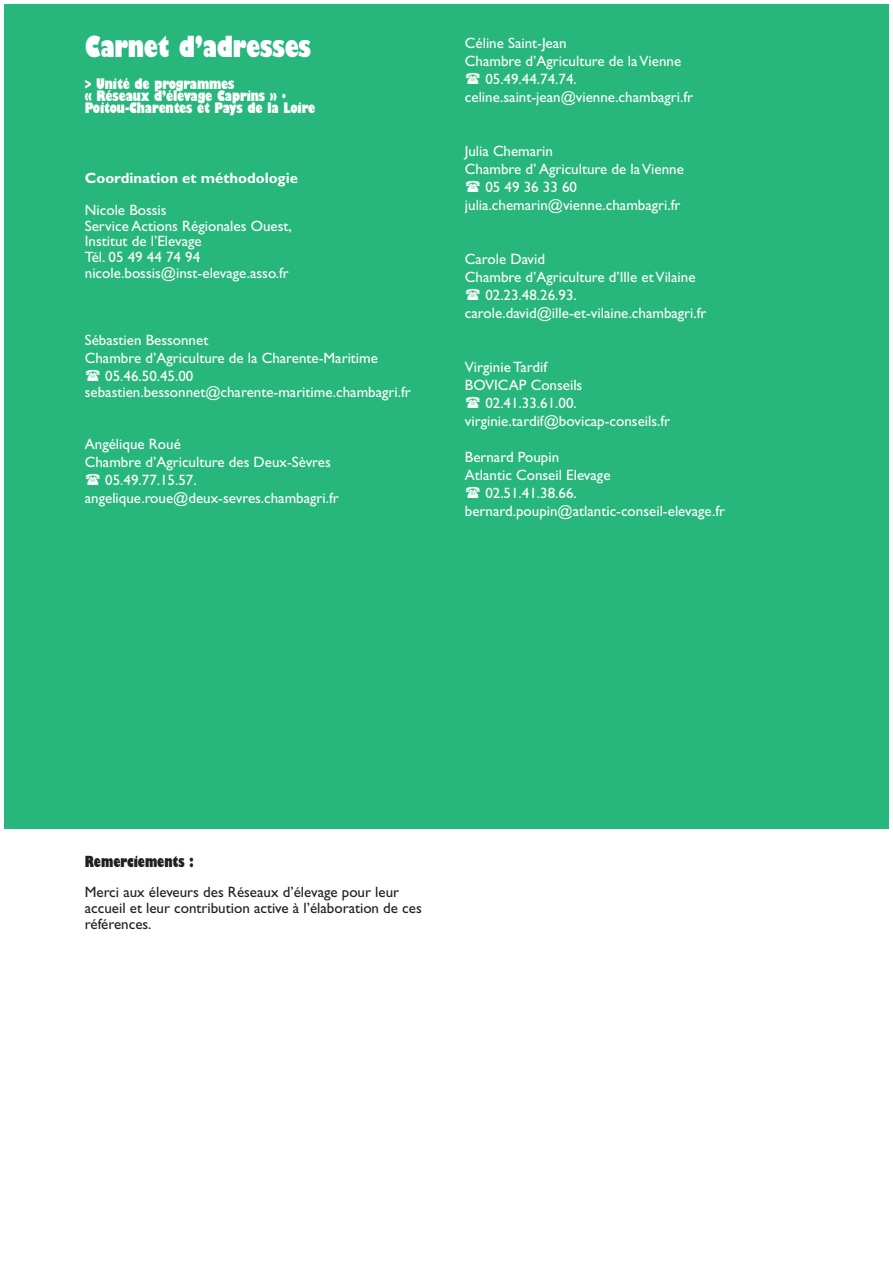
<style>
.page{position:relative;width:893px;height:1263px;background:#fff}
.page>*{position:absolute;margin:0;border:0;box-sizing:border-box;transform-origin:0 0}
.t1{font:800 condensed 28.5px "Gill Sans Std";letter-spacing:-.01em;color:#fff;scale:1.05 1}
.t2{font:15px/15.8px "Gill Sans Std";color:#fff}
.t3{font:15px/15.8px "Gill Sans Std";color:#231f20}
.t4{font:700 15px "Gill Sans Std";color:#fff}
.t5{font:800 condensed 15px "Gill Sans Std";color:#231f20}
.t6{font:800 condensed 14.25px/12px "Gill Sans Std";letter-spacing:-.01em;color:#fff;scale:1.05 1}
</style>
<div class="page">
<div style="left:4px;top:4px;width:884px;height:825px;background:#27b67c"></div>
<h1 class="t1" style="left:85px;top:37px;width:217px">Carnet d’adresses</h1>
<p class="t6" style="left:85px;top:79px;width:221px">&gt; Unité de programmes<br>« Réseaux d’élevage Caprins » •<br>Poitou-Charentes et Pays de la Loire</p>
<p class="t4" style="left:85px;top:172px;width:215px">Coordination et méthodologie</p>
<p class="t2" style="left:85px;top:203px;width:208px">Nicole Bossis<br>Service Actions Régionales Ouest,<br>Institut de l’Elevage<br>Tél. 05 49 44 74 94 nicole.bossis@inst-elevage.asso.fr</p>
<p class="t2" style="left:85px;top:334px;width:125px">Sébastien Bessonnet</p>
<p class="t2" style="left:85px;top:352px;width:295px">Chambre d’Agriculture de la Charente-Maritime</p>
<p class="t2" style="left:105px;top:370px;width:90px">05.46.50.45.00</p>
<p class="t2" style="left:85px;top:385px;width:327px">sebastien.bessonnet@charente-maritime.chambagri.fr</p>
<p class="t2" style="left:85px;top:437px;width:98px">Angélique Roué</p>
<p class="t2" style="left:85px;top:455px;width:248px">Chambre d’Agriculture des Deux-Sèvres</p>
<p class="t2" style="left:105px;top:473px;width:93px">05.49.77.15.57.</p>
<p class="t2" style="left:85px;top:491px;width:255px">angelique.roue@deux-sevres.chambagri.fr</p>
<p class="t2" style="left:465px;top:36px;width:103px">Céline Saint-Jean</p>
<p class="t2" style="left:465px;top:54px;width:218px">Chambre d’Agriculture de la Vienne</p>
<p class="t2" style="left:485px;top:72px;width:93px">05.49.44.74.74.</p>
<p class="t2" style="left:465px;top:90px;width:230px">celine.saint-jean@vienne.chambagri.fr</p>
<p class="t2" style="left:465px;top:144px;width:90px">Julia Chemarin</p>
<p class="t2" style="left:465px;top:162px;width:220px">Chambre d’ Agriculture de la Vienne</p>
<p class="t2" style="left:485px;top:180px;width:93px">05 49 36 33 60</p>
<p class="t2" style="left:465px;top:198px;width:217px">julia.chemarin@vienne.chambagri.fr</p>
<p class="t2" style="left:465px;top:252px;width:82px">Carole David</p>
<p class="t2" style="left:465px;top:270px;width:232px">Chambre d’Agriculture d’Ille et Vilaine</p>
<p class="t2" style="left:485px;top:288px;width:93px">02.23.48.26.93.</p>
<p class="t2" style="left:465px;top:306px;width:243px">carole.david@ille-et-vilaine.chambagri.fr</p>
<p class="t2" style="left:465px;top:360px;width:84px">Virginie Tardif</p>
<p class="t2" style="left:465px;top:378px;width:119px">BOVICAP Conseils</p>
<p class="t2" style="left:485px;top:396px;width:93px">02.41.33.61.00.</p>
<p class="t2" style="left:465px;top:414px;width:207px">virginie.tardif@bovicap-conseils.fr</p>
<p class="t2" style="left:465px;top:450px;width:96px">Bernard Poupin</p>
<p class="t2" style="left:465px;top:468px;width:147px">Atlantic Conseil Elevage</p>
<p class="t2" style="left:485px;top:486px;width:93px">02.51.41.38.66.</p>
<p class="t2" style="left:465px;top:504px;width:262px">bernard.poupin@atlantic-conseil-elevage.fr</p>
<p class="t5" style="left:85px;top:856px;width:110px">Remerciements :</p>
<p class="t3" style="left:85px;top:886px;width:338px">Merci aux éleveurs des Réseaux d’élevage pour leur accueil et leur contribution active à l’élaboration de ces références.</p>
</div>
